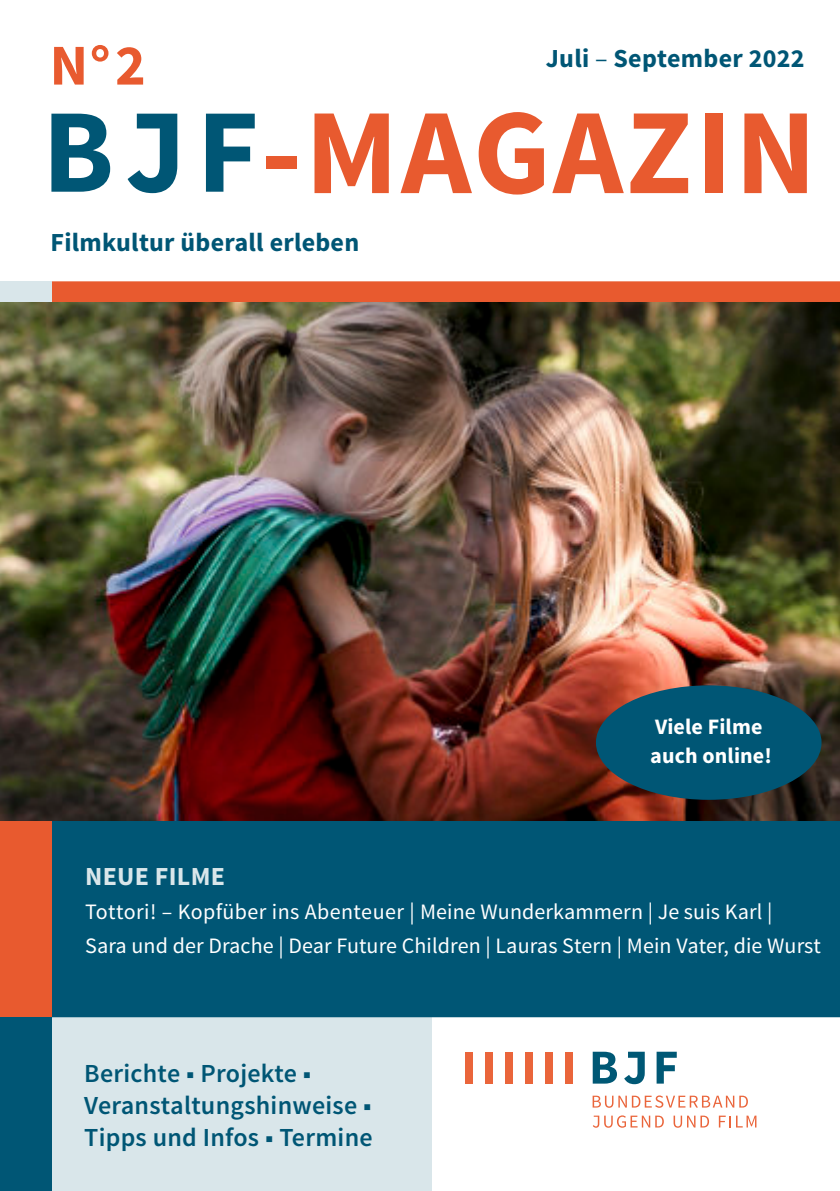
<style>
.page{position:relative;width:840px;height:1191px;background:#fff}
.page>*{position:absolute;margin:0;border:0;box-sizing:border-box;transform-origin:0 0}
.t1{font:700 122px "Source Sans Pro";letter-spacing:.025em;color:#e85a2f}
.t2{font:700 57.8px "Source Sans Pro";color:#e85a2f}
.t3{font:600 26px/32px "Source Sans Pro";letter-spacing:.01em;color:#005675}
.t4{font:700 26px "Source Sans Pro";letter-spacing:.01em;color:#005675}
.t5{font:700 26px "Source Sans Pro";letter-spacing:.01em;color:#d9e6ea}
.t6{font:22px/33.6px "Source Sans Pro";letter-spacing:.005em;color:#fff}
.t7{font:700 22px/28px "Source Sans Pro";letter-spacing:.005em;color:#fff}
.s1{font-weight:400}
</style>
<div class="page">
<div style="left:51px;top:281px;width:788px;height:21px;background:#e85a2f"></div>
<div style="left:0;top:281px;width:51px;height:199px;background:#d9e6ea"></div>
<div style="left:0;top:1017px;width:431px;height:174px;background:#d9e6ea"></div>
<div style="left:51px;top:820px;width:788px;height:197px;background:#005675"></div>
<div style="left:0;top:820px;width:51px;height:198px;background:#e85a2f"></div>
<div style="left:0;top:1017px;width:51px;height:174px;background:#005675"></div>
<svg style="left:51px;top:114px;width:59px;height:78px"></svg>
<svg style="left:206px;top:114px;width:48px;height:78px"></svg>
<svg style="left:127px;top:114px;width:50px;height:79px"></svg>
<div style="left:464px;top:1051px;width:8px;height:32px;background:#ea653b"></div>
<div style="left:484px;top:1051px;width:8px;height:32px;background:#ea653b"></div>
<div style="left:504px;top:1051px;width:8px;height:32px;background:#ea653b"></div>
<div style="left:524px;top:1051px;width:8px;height:32px;background:#ea653b"></div>
<div style="left:544px;top:1051px;width:8px;height:32px;background:#ea653b"></div>
<div style="left:564px;top:1051px;width:8px;height:32px;background:#ea653b"></div>
<svg style="left:592px;top:1095px;width:155px;height:12px"></svg>
<svg style="left:592px;top:1051px;width:24px;height:32px"></svg>
<svg style="left:656px;top:1051px;width:20px;height:32px"></svg>
<svg style="left:624px;top:1051px;width:20px;height:33px"></svg>
<svg style="left:673px;top:1115px;width:35px;height:12px"></svg>
<svg style="left:718px;top:1115px;width:38px;height:12px"></svg>
<svg style="left:593px;top:1115px;width:70px;height:12px"></svg>
<img style="left:0;top:302px;width:839px;height:518px">
<div style="left:595px;top:685px;width:226px;height:115px;background:#005675;border-radius:50%"></div>
<h2 class="t2" style="left:50px;top:41px;width:97px">N°2</h2>
<p class="t4" style="left:545px;top:47px;width:260px">Juli <span class="s1">–</span> September 2022</p>
<h1 class="t1" style="left:261px;top:102px;width:556px">-MAGAZIN</h1>
<p class="t4" style="left:51px;top:231px;width:310px">Filmkultur überall erleben</p>
<p class="t7" style="left:650px;top:715px;width:123px">Viele Filme auch online!</p>
<p class="t5" style="left:85px;top:865px;width:141px">NEUE FILME</p>
<p class="t6" style="left:85px;top:896px;width:737px">Tottori! – Kopfüber ins Abenteuer | Meine Wunderkammern | Je suis Karl |<br>Sara und der Drache | Dear Future Children | Lauras Stern | Mein Vater, die Wurst</p>
<p class="t3" style="left:84px;top:1059px;width:290px">Berichte ■ Projekte ■<br>Veranstaltungshinweise ■<br>Tipps und Infos ■ Termine</p>
</div>
